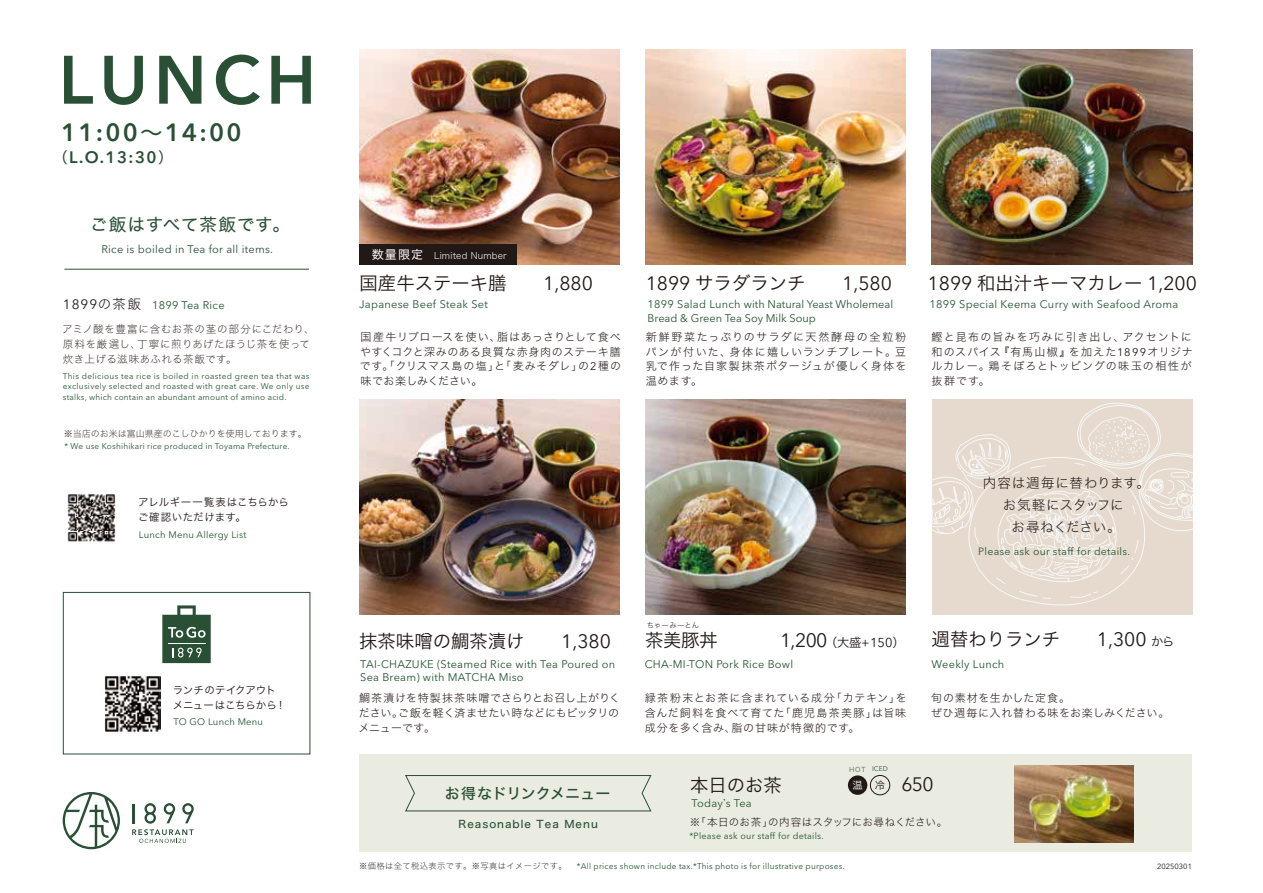
<style>
.page{position:relative;width:1263px;height:893px;background:#fff}
.page>*{position:absolute;margin:0;border:0;box-sizing:border-box;transform-origin:0 0}
.t1{font:600 67.65px "Avenir Next LT Pro";letter-spacing:.09em;color:#294f34}
.t2{font:600 24.75px "Avenir Next LT Pro";letter-spacing:.09em;color:#294f34}
.t3{font:19.35px "Avenir Next LT Pro";color:#221815}
.t4{font:18.3px "Hira Kaku Std N W3";color:#221815}
.t5{font:17.55px "Hira Kaku Std N W4";letter-spacing:.05em;color:#294f34}
.t6{font:600 16.5px "Avenir Next LT Pro";color:#294f34}
.t7{font:15px "Hira Kaku Std N W5";letter-spacing:-.005em;color:#294f34}
.t8{font:13.5px/22px "Hira Kaku Std N W2";letter-spacing:.025em;color:#221815;text-align:center}
.t9{font:13.5px "Avenir Next LT Pro";color:#221815}
.t10{font:10.95px/14.7px "Hira Kaku Std N W2";letter-spacing:.06em;color:#221815;text-align:justify}
.t11{font:10.95px/13.5px "Avenir Next LT Pro";letter-spacing:.025em;color:#265532}
.t12{font:10.95px/13.5px "Avenir Next LT Pro";color:#265532}
.t13{font:10.95px "Avenir Next LT Pro";letter-spacing:.025em;color:#294f34}
.t14{font:10.5px/14.9px "Hira Kaku Std N W1";letter-spacing:.05em;color:#221815}
.t15{font:10.5px "Avenir Next LT Pro";letter-spacing:.025em;color:#265532}
.t16{font:10.5px "Hira Kaku Std N W2";letter-spacing:.01em;color:#221815}
.t17{font:10.5px/15px "Hira Kaku Std N W3";letter-spacing:.03em;color:#221815}
.t18{font:10.5px/15px "Hira Kaku Std N W3";letter-spacing:.01em;color:#221815}
.t19{font:10.5px "Hira Kaku Std N W5";letter-spacing:.1em;color:#294f34}
.t20{font:9.45px "Avenir Next LT Pro";letter-spacing:.025em;color:#265532}
.t21{font:9px "Avenir Next LT Pro";letter-spacing:.025em;color:#265532}
.t22{font:9px "Hira Kaku Std N W1";color:#221815}
.t23{font:9px "Hira Kaku Std N W2";letter-spacing:.025em;color:#fff}
.t24{font:8.25px/10.5px "Avenir Next LT Pro";letter-spacing:.025em;color:#265532;text-align:justify}
.t25{font:7.5px "Avenir Next LT Pro";color:#221815}
.t26{font:7.35px "Hira Kaku Std N W2";letter-spacing:.015em;color:#221815}
.t27{font:6.75px "Avenir Next LT Pro";color:#265532}
.s1{font-family:"Hira Kaku Std N W4";font-weight:400;font-size:22.5px}
.s2{font-family:"Hira Kaku Std N W4";font-weight:400;font-size:15px}
.s3{font-family:"Hira Kaku Std N W2"}
.s4{font-family:"Hira Kaku Std N W4";font-size:12px}
.s5{font-family:"Hira Kaku Std N W3";font-size:18.3px}
.s6{font-family:"Avenir Next LT Pro";font-size:19.35px}
.s7{font-family:"Avenir Next LT Pro"}
.s8{font-size:12.3px}
.s9{font-family:"Avenir Next LT Pro";font-size:12.9px}
.s10{font-family:"Hira Kaku Std N W3";font-size:10.2px;color:#fff}
.s11{font-family:"Hira Kaku Std N W3";font-size:10.2px}
.s12{font-family:"Hira Kaku Std N W3";font-size:10.5px}
.s13{font-family:"Hira Kaku Std N W1";color:#221815}
</style>
<div class="page">
<div style="left:359px;top:754px;width:833px;height:98px;background:#eaece2"></div>
<img style="left:67px;top:494px;width:49px;height:48px">
<img style="left:646px;top:399px;width:260px;height:215px">
<div style="left:932px;top:399px;width:260px;height:215px;background:#e5dacd"></div>
<img style="left:359px;top:399px;width:261px;height:215px">
<svg style="left:932px;top:403px;width:260px;height:203px"></svg>
<img style="left:932px;top:50px;width:260px;height:215px">
<img style="left:646px;top:50px;width:260px;height:215px">
<img style="left:359px;top:50px;width:261px;height:215px">
<svg style="left:63px;top:792px;width:57px;height:57px"></svg>
<svg style="left:132px;top:803px;width:62px;height:40px"></svg>
<hr style="left:64px;top:269px;width:245px;height:1px;background:#294f34">
<div style="left:63px;top:592px;width:247px;height:162px;border:1px solid #294f34"></div>
<svg style="left:162px;top:605px;width:49px;height:58px"></svg>
<img style="left:105px;top:676px;width:55px;height:56px">
<div style="left:848px;top:775px;width:19px;height:20px;background:#221815;border-radius:50%"></div>
<div style="left:870px;top:775px;width:20px;height:20px;border:1px solid #221815;border-radius:50%"></div>
<img style="left:1014px;top:766px;width:119px;height:76px">
<svg style="left:405px;top:775px;width:247px;height:37px"></svg>
<div style="left:359px;top:244px;width:158px;height:21px;background:#221815"></div>
<h1 class="t1" style="left:59px;top:39px;width:259px">LUNCH</h1>
<h2 class="t2" style="left:61px;top:118px;width:182px">11:00<span class="s1">～</span>14:00</h2>
<h3 class="t6" style="left:53px;top:147px;width:122px"><span class="s2">（</span>L.O.13:30<span class="s2">）</span></h3>
<h3 class="t5" style="left:90px;top:211px;width:201px">ご飯はすべて茶飯です。</h3>
<p class="t13" style="left:101px;top:243px;width:173px">Rice is boiled in Tea for all items.</p>
<p class="t9" style="left:63px;top:296px;width:80px">1899<span class="s3">の茶飯</span></p>
<p class="t14" style="left:62px;top:321px;width:254px">アミノ酸を豊富に含むお茶の茎の部分にこだわり、原料を厳選し、丁寧に煎りあげたほうじ茶を使って炊き上げる滋味あふれる茶飯です。</p>
<p class="t11" style="left:152px;top:298px;width:74px">1899 Tea Rice</p>
<p class="t24" style="left:63px;top:370px;width:248px">This delicious tea rice is boiled in roasted green tea that was exclusively selected and roasted with great care. We only use stalks, which contain an abundant amount of amino acid.</p>
<p class="t22" style="left:64px;top:427px;width:244px">※当店のお米は富山県産のこしひかりを使用しております。</p>
<p class="t24" style="left:65px;top:441px;width:227px">* We use Koshihikari rice produced in Toyama Prefecture.</p>
<p class="t17" style="left:138px;top:494px;width:152px">アレルギー一覧表はこちらからご確認いただけます。</p>
<p class="t20" style="left:139px;top:529px;width:109px">Lunch Menu Allergy List</p>
<p class="t18" style="left:173px;top:683px;width:115px">ランチのテイクアウトメニューはこちらから！</p>
<p class="t20" style="left:173px;top:716px;width:91px">TO GO Lunch Menu</p>
<p class="t23" style="left:372px;top:249px;width:137px"><span class="s4">数量限定</span> Limited Number</p>
<h3 class="t3" style="left:646px;top:271px;width:248px">1899 <span class="s5">サラダランチ　　</span>1,580</h3>
<h3 class="t4" style="left:360px;top:269px;width:235px">国産牛ステーキ膳　　<span class="s6">1,880</span></h3>
<h3 class="t3" style="left:928px;top:271px;width:271px">1899 <span class="s5">和出汁キーマカレー</span> 1,200</h3>
<p class="t11" style="left:359px;top:298px;width:130px">Japanese Beef Steak Set</p>
<p class="t12" style="left:648px;top:298px;width:247px">1899 Salad Lunch with Natural Yeast Wholemeal<br>Bread &amp; Green Tea Soy Milk Soup</p>
<p class="t11" style="left:929px;top:298px;width:250px">1899 Special Keema Curry with Seafood Aroma</p>
<p class="t10" style="left:360px;top:329px;width:263px">国産牛リブロースを使い、脂はあっさりとして食べやすくコクと深みのある良質な赤身肉のステーキ膳です。「クリスマス島の塩」と「麦みそダレ」の<span class="s7">2</span>種の味でお楽しみください。</p>
<p class="t10" style="left:646px;top:329px;width:262px">新鮮野菜たっぷりのサラダに天然酵母の全粒粉パンが付いた、身体に嬉しいランチプレート。豆乳で作った自家製抹茶ポタージュが優しく身体を温めます。</p>
<p class="t10" style="left:932px;top:329px;width:263px">鰹と昆布の旨みを巧みに引き出し、アクセントに和のスパイス『有馬山椒』を加えた<span class="s7">1899</span>オリジナルカレー。鶏そぼろとトッピングの味玉の相性が抜群です。</p>
<p class="t8" style="left:983px;top:471px;width:168px">内容は週毎に替わります。お気軽にスタッフに<br>お尋ねください。</p>
<p class="t15" style="left:978px;top:545px;width:153px">Please ask our staff for details.</p>
<h3 class="t4" style="left:359px;top:627px;width:253px">抹茶味噌の鯛茶漬け　　<span class="s6">1,380</span></h3>
<p class="t26" style="left:647px;top:620px;width:54px">ちゃーみーとん</p>
<h3 class="t4" style="left:645px;top:626px;width:261px">茶美豚丼　　　 <span class="s6">1,200</span> <span class="s8">（大盛</span><span class="s9">+150</span><span class="s8">）</span></h3>
<h3 class="t4" style="left:932px;top:625px;width:244px">週替わりランチ　　<span class="s6">1,300</span> <span class="s8">から</span></h3>
<p class="t11" style="left:360px;top:657px;width:257px">TAI-CHAZUKE (Steamed Rice with Tea Poured on<br>Sea Bream) with MATCHA Miso</p>
<p class="t11" style="left:645px;top:657px;width:150px">CHA-MI-TON Pork Rice Bowl</p>
<p class="t11" style="left:932px;top:657px;width:74px">Weekly Lunch</p>
<p class="t10" style="left:359px;top:691px;width:263px">鯛茶漬けを特製抹茶味噌でさらりとお召し上がりください。ご飯を軽く済ませたい時などにもピッタリのメニューです。</p>
<p class="t10" style="left:645px;top:691px;width:264px">緑茶粉末とお茶に含まれている成分「カテキン」を含んだ飼料を食べて育てた「鹿児島茶美豚」は旨味成分を多く含み、脂の甘味が特徴的です。</p>
<p class="t10" style="left:931px;top:691px;width:240px">旬の素材を生かした定食。<br>ぜひ週毎に入れ替わる味をお楽しみください。</p>
<p class="t27" style="left:848px;top:765px;width:41px"><span class="s3">ＨＯＴ</span> ICED</p>
<h3 class="t4" style="left:690px;top:771px;width:93px">本日のお茶</h3>
<h3 class="t3" style="left:852px;top:773px;width:83px"><span class="s10">温</span> <span class="s11">冷</span> 650</h3>
<p class="t16" style="left:690px;top:814px;width:259px">※「本日のお茶」の内容はスタッフにお尋ねください。</p>
<h3 class="t7" style="left:445px;top:782px;width:167px">お得なドリンクメニュー</h3>
<p class="t11" style="left:691px;top:797px;width:62px">Today<span class="s12">ʼ</span>s Tea</p>
<p class="t21" style="left:689px;top:830px;width:136px">*Please ask our staff for details.</p>
<p class="t19" style="left:458px;top:816px;width:141px">Reasonable Tea Menu</p>
<p class="t24" style="left:359px;top:861px;width:487px"><span class="s13">※価格は全て税込表示です。※写真はイメージです。</span> *All prices shown include tax.*This photo is for illustrative purposes.</p>
<p class="t25" style="left:1157px;top:862px;width:36px">20250301</p>
</div>
